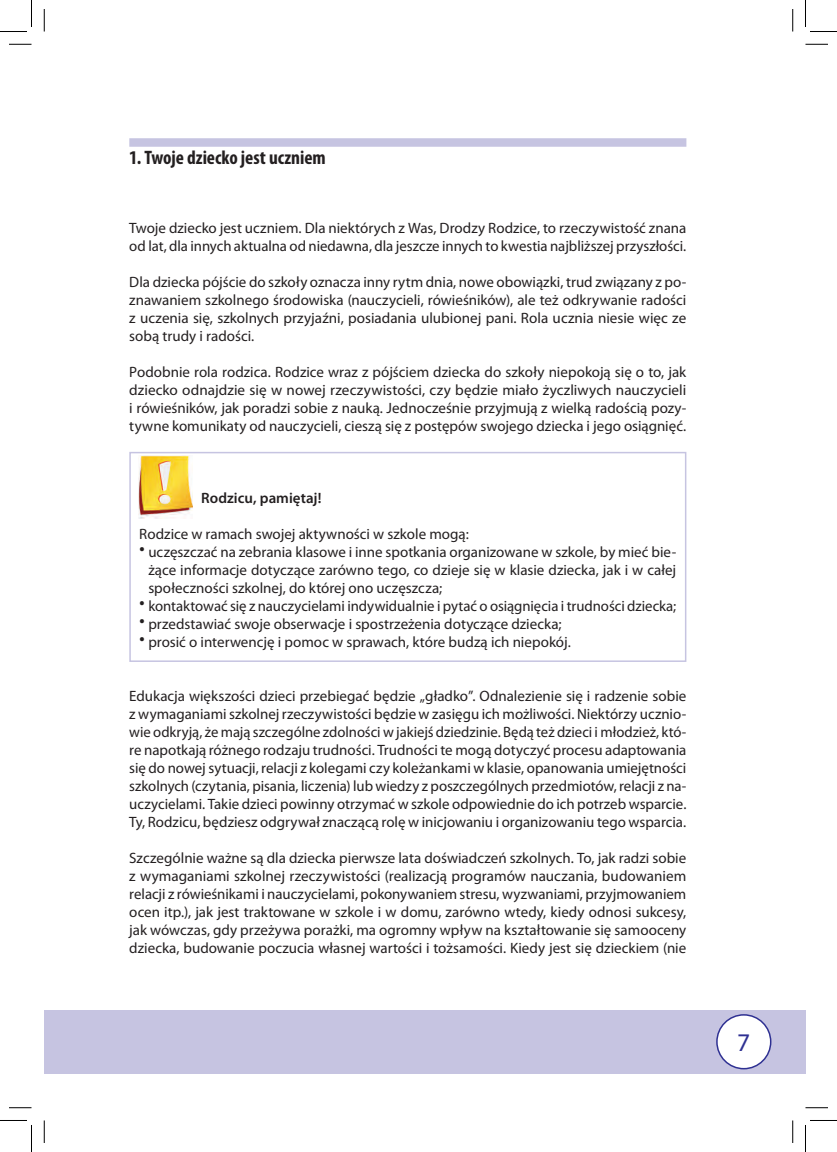
<style>
.page{position:relative;width:837px;height:1152px;background:#fff}
.page>*{position:absolute;margin:0;border:0;box-sizing:border-box;transform-origin:0 0}
.t1{font:25.5px "Myriad Pro";color:#2e3092}
._02_tytul{font:700 condensed 19.5px "Myriad Pro";color:#231f20}
._01_body{font:15px/18px "Myriad Pro";color:#231f20;text-align:justify}
._03_body_wypunktowan{font:15px/18px "Myriad Pro";color:#231f20;text-align:justify}
._04_ramka{font:600 15px "Myriad Pro";color:#231f20}
.s1{font-weight:700;font-size:22.5px}
</style>
<div class="page">
<div style="left:44px;top:1009px;width:761px;height:64px;background:#c6c4e1"></div>
<div style="left:717px;top:1014px;width:54px;height:54px;background:#fff;border-radius:50%"></div>
<div style="left:716px;top:1014px;width:55px;height:55px;border:2px solid #2e3092;border-radius:50%"></div>
<div style="left:129px;top:138px;width:557px;height:9px;background:#c6c4e1"></div>
<div style="left:129px;top:452px;width:557px;height:210px;border:2px solid #c6c4e1"></div>
<img style="left:139px;top:456px;width:54px;height:62px">
<svg style="left:9px;top:44px;width:23px;height:1px"></svg>
<svg style="left:805px;top:44px;width:23px;height:1px"></svg>
<svg style="left:9px;top:1107px;width:23px;height:1px"></svg>
<svg style="left:805px;top:1107px;width:23px;height:1px"></svg>
<svg style="left:44px;top:9px;width:1px;height:22px"></svg>
<svg style="left:44px;top:1120px;width:1px;height:23px"></svg>
<svg style="left:792px;top:9px;width:1px;height:22px"></svg>
<svg style="left:792px;top:1120px;width:1px;height:23px"></svg>
<svg style="left:0;top:0;width:32px;height:32px"></svg>
<svg style="left:0;top:1120px;width:32px;height:32px"></svg>
<svg style="left:805px;top:0;width:32px;height:32px"></svg>
<svg style="left:805px;top:1120px;width:32px;height:32px"></svg>
<p class="_02_tytul" style="left:129px;top:145px;width:198px">1. Twoje dziecko jest uczniem</p>
<p class="_01_body" style="left:129px;top:218px;width:558px">Twoje dziecko jest uczniem. Dla niektórych z Was, Drodzy Rodzice, to rzeczywistość znana od lat, dla innych aktualna od niedawna, dla jeszcze innych to kwestia najbliższej przyszłości.</p>
<p class="_01_body" style="left:129px;top:272px;width:559px">Dla dziecka pójście do szkoły oznacza inny rytm dnia, nowe obowiązki, trud związany z po&shy;znawaniem szkolnego środowiska (nauczycieli, rówieśników), ale też odkrywanie radości z uczenia się, szkolnych przyjaźni, posiadania ulubionej pani. Rola ucznia niesie więc ze sobą trudy i radości.</p>
<p class="_01_body" style="left:129px;top:362px;width:559px">Podobnie rola rodzica. Rodzice wraz z pójściem dziecka do szkoły niepokoją się o to, jak dziecko odnajdzie się w nowej rzeczywistości, czy będzie miało życzliwych nauczycieli i rówieśników, jak poradzi sobie z nauką. Jednocześnie przyjmują z wielką radością pozy&shy;tywne komunikaty od nauczycieli, cieszą się z postępów swojego dziecka i jego osiągnięć.</p>
<p class="_04_ramka" style="left:201px;top:488px;width:122px">Rodzicu, pamiętaj!</p>
<p class="_01_body" style="left:139px;top:524px;width:331px">Rodzice w ramach swojej aktywności w szkole mogą:</p>
<p class="_03_body_wypunktowan" style="left:148px;top:542px;width:529px;text-indent:-9px"><span class="s1">·</span> uczęszczać na zebrania klasowe i inne spotkania organizowane w szkole, by mieć bie&shy;żące informacje dotyczące zarówno tego, co dzieje się w klasie dziecka, jak i w całej społeczności szkolnej, do której ono uczęszcza;</p>
<p class="_03_body_wypunktowan" style="left:139px;top:596px;width:538px"><span class="s1">·</span> kontaktować się z nauczycielami indywidualnie i pytać o osiągnięcia i trudności dziecka;</p>
<p class="_03_body_wypunktowan" style="left:139px;top:614px;width:424px"><span class="s1">·</span> przedstawiać swoje obserwacje i spostrzeżenia dotyczące dziecka;</p>
<p class="_03_body_wypunktowan" style="left:139px;top:632px;width:433px"><span class="s1">·</span> prosić o interwencję i pomoc w sprawach, które budzą ich niepokój.</p>
<p class="_01_body" style="left:129px;top:686px;width:559px">Edukacja większości dzieci przebiegać będzie „gładko”. Odnalezienie się i radzenie sobie z wymaganiami szkolnej rzeczywistości będzie w zasięgu ich możliwości. Niektórzy ucznio&shy;wie odkryją, że mają szczególne zdolności w jakiejś dziedzinie. Będą też dzieci i młodzież, któ&shy;re napotkają różnego rodzaju trudności. Trudności te mogą dotyczyć procesu adaptowania się do nowej sytuacji, relacji z kolegami czy koleżankami w klasie, opanowania umiejętności szkolnych (czytania, pisania, liczenia) lub wiedzy z poszczególnych przedmiotów, relacji z na&shy;uczycielami. Takie dzieci powinny otrzymać w szkole odpowiednie do ich potrzeb wsparcie.<br>Ty, Rodzicu, będziesz odgrywał znaczącą rolę w inicjowaniu i organizowaniu tego wsparcia.</p>
<p class="_01_body" style="left:129px;top:848px;width:558px">Szczególnie ważne są dla dziecka pierwsze lata doświadczeń szkolnych. To, jak radzi sobie z wymaganiami szkolnej rzeczywistości (realizacją programów nauczania, budowaniem relacji z rówieśnikami i nauczycielami, pokonywaniem stresu, wyzwaniami, przyjmowaniem ocen itp.), jak jest traktowane w szkole i w domu, zarówno wtedy, kiedy odnosi sukcesy, jak wówczas, gdy przeżywa porażki, ma ogromny wpływ na kształtowanie się samooceny dziecka, budowanie poczucia własnej wartości i tożsamości. Kiedy jest się dzieckiem (nie</p>
<h1 class="t1" style="left:737px;top:1027px;width:15px">7</h1>
</div>
